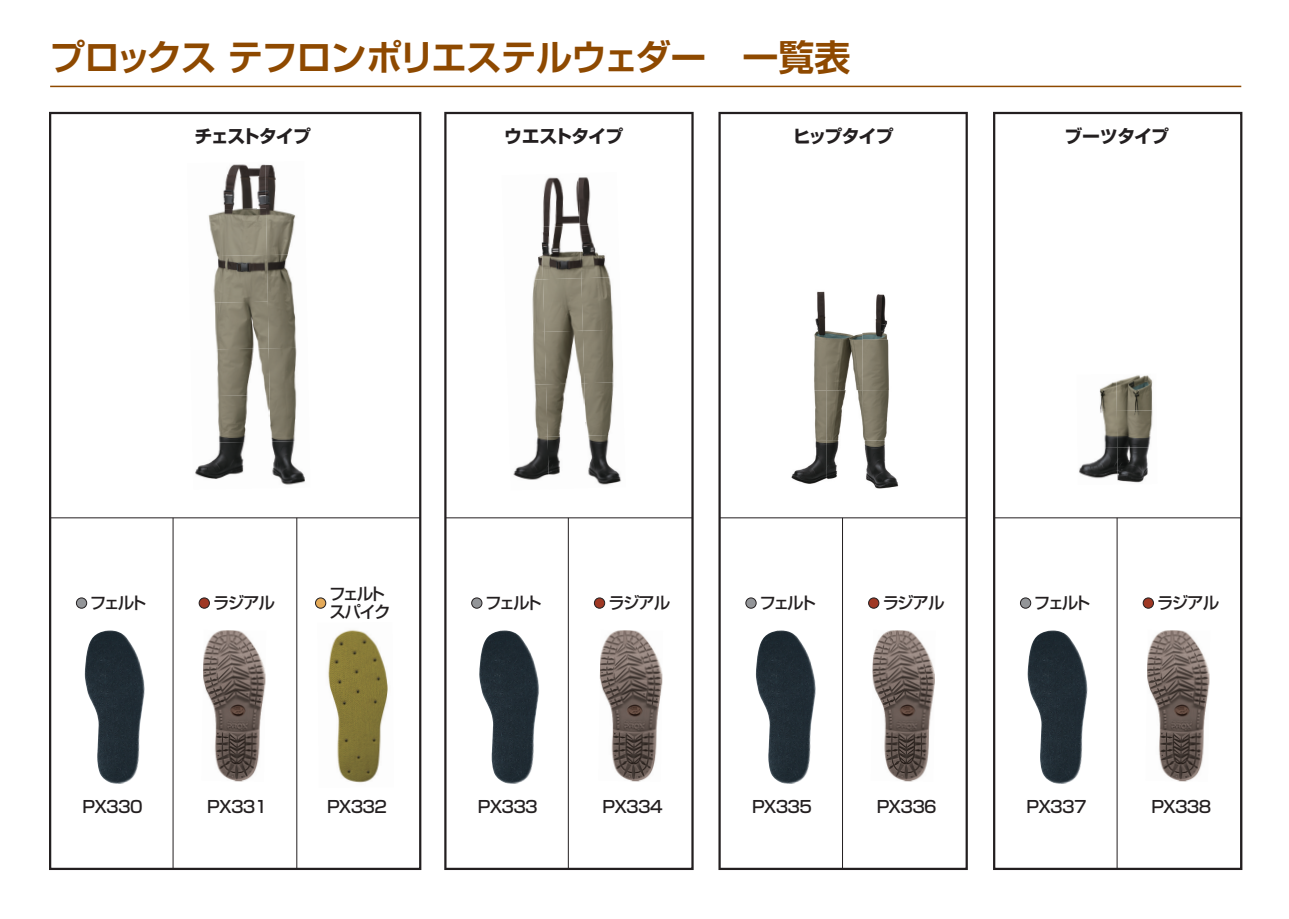
<style>
.page{position:relative;width:1289px;height:919px;background:#fff}
.page>*{position:absolute;margin:0;border:0;box-sizing:border-box;transform-origin:0 0}
.t1{font:700 36px "Shin Go Pro De";letter-spacing:-.04em;color:#8e4900}
.t2{font:700 18px "Shin Go Pro";letter-spacing:-.045em;color:#231f20}
.t3{font:700 18px "Shin Go Pro";letter-spacing:-.07em;color:#231f20}
.t4{font:500 16.5px "Shin Go Pro";letter-spacing:-.04em;color:#231f20}
.t5{font:500 16.5px/18px "Shin Go Pro";letter-spacing:-.13em;color:#231f20}
</style>
<div class="page">
<hr style="left:50px;top:86px;width:1191px;height:1px;background:#8e4900">
<div style="left:49px;top:112px;width:372px;height:757px;border:2px solid #231f20"></div>
<img style="left:328px;top:630px;width:60px;height:153px">
<img style="left:85px;top:630px;width:60px;height:154px">
<div style="left:76px;top:598px;width:11px;height:10px;background:#939598;border-radius:50%"></div>
<div style="left:76px;top:597px;width:11px;height:11px;border:1px solid #231f20;border-radius:50%"></div>
<div style="left:315px;top:598px;width:11px;height:10px;background:#e4aa59;border-radius:50%"></div>
<div style="left:315px;top:597px;width:11px;height:11px;border:1px solid #231f20;border-radius:50%"></div>
<div style="left:199px;top:598px;width:10px;height:10px;background:#9f3824;border-radius:50%"></div>
<div style="left:199px;top:597px;width:11px;height:11px;border:1px solid #231f20;border-radius:50%"></div>
<img style="left:203px;top:630px;width:63px;height:151px">
<hr style="left:50px;top:517px;width:370px;height:1px;background:#231f20">
<hr style="left:173px;top:518px;width:1px;height:350px;background:#231f20">
<hr style="left:296px;top:518px;width:1px;height:350px;background:#231f20">
<svg style="left:444px;top:112px;width:249px;height:757px"></svg>
<img style="left:479px;top:630px;width:60px;height:154px">
<div style="left:471px;top:598px;width:11px;height:10px;background:#939598;border-radius:50%"></div>
<div style="left:471px;top:597px;width:11px;height:11px;border:1px solid #231f20;border-radius:50%"></div>
<div style="left:594px;top:598px;width:10px;height:10px;background:#9f3824;border-radius:50%"></div>
<div style="left:594px;top:597px;width:11px;height:11px;border:1px solid #231f20;border-radius:50%"></div>
<img style="left:598px;top:630px;width:65px;height:151px">
<hr style="left:445px;top:517px;width:247px;height:1px;background:#231f20">
<hr style="left:568px;top:518px;width:1px;height:350px;background:#231f20">
<img style="left:223px;top:164px;width:42px;height:44px">
<img style="left:265px;top:164px;width:31px;height:90px">
<img style="left:208px;top:208px;width:60px;height:93px">
<img style="left:267px;top:254px;width:30px;height:187px">
<img style="left:214px;top:301px;width:55px;height:47px">
<img style="left:216px;top:348px;width:54px;height:93px">
<img style="left:195px;top:441px;width:110px;height:44px">
<img style="left:501px;top:173px;width:77px;height:55px">
<img style="left:578px;top:172px;width:40px;height:53px">
<img style="left:503px;top:227px;width:40px;height:106px">
<img style="left:541px;top:225px;width:38px;height:54px">
<img style="left:579px;top:224px;width:40px;height:54px">
<img style="left:543px;top:278px;width:38px;height:54px">
<img style="left:581px;top:277px;width:40px;height:52px">
<img style="left:506px;top:332px;width:40px;height:106px">
<img style="left:544px;top:329px;width:78px;height:55px">
<img style="left:546px;top:383px;width:38px;height:53px">
<img style="left:584px;top:382px;width:40px;height:52px">
<img style="left:509px;top:436px;width:40px;height:54px">
<img style="left:547px;top:434px;width:78px;height:55px">
<svg style="left:718px;top:112px;width:249px;height:757px"></svg>
<img style="left:756px;top:630px;width:60px;height:154px">
<div style="left:745px;top:598px;width:11px;height:10px;background:#939598;border-radius:50%"></div>
<div style="left:745px;top:597px;width:11px;height:11px;border:1px solid #231f20;border-radius:50%"></div>
<div style="left:868px;top:598px;width:10px;height:10px;background:#9f3824;border-radius:50%"></div>
<div style="left:868px;top:597px;width:11px;height:11px;border:1px solid #231f20;border-radius:50%"></div>
<img style="left:870px;top:630px;width:65px;height:151px">
<hr style="left:719px;top:517px;width:247px;height:1px;background:#231f20">
<hr style="left:842px;top:518px;width:1px;height:350px;background:#231f20">
<img style="left:789px;top:289px;width:110px;height:202px">
<div style="left:993px;top:112px;width:249px;height:757px;border:2px solid #231f20"></div>
<img style="left:1027px;top:630px;width:60px;height:154px">
<div style="left:1020px;top:598px;width:10px;height:10px;background:#939598;border-radius:50%"></div>
<div style="left:1020px;top:597px;width:10px;height:11px;border:1px solid #231f20;border-radius:50%"></div>
<div style="left:1143px;top:598px;width:10px;height:10px;background:#9f3824;border-radius:50%"></div>
<div style="left:1142px;top:597px;width:11px;height:11px;border:1px solid #231f20;border-radius:50%"></div>
<img style="left:1147px;top:630px;width:63px;height:151px">
<hr style="left:994px;top:517px;width:247px;height:1px;background:#231f20">
<hr style="left:1116px;top:518px;width:1px;height:350px;background:#231f20">
<hr style="left:1240px;top:518px;width:1px;height:350px;background:#231f20">
<img style="left:1079px;top:375px;width:74px;height:108px">
<h1 class="t1" style="left:49px;top:28px;width:802px">プロックス テフロンポリエステルウェダー　一覧表</h1>
<p class="t3" style="left:194px;top:122px;width:118px">チェストタイプ</p>
<p class="t2" style="left:504px;top:122px;width:121px">ウエストタイプ</p>
<p class="t2" style="left:793px;top:122px;width:102px">ヒップタイプ</p>
<p class="t2" style="left:1064px;top:122px;width:106px">ブーツタイプ</p>
<p class="t4" style="left:90px;top:588px;width:58px">フェルト</p>
<p class="t5" style="left:329px;top:583px;width:63px">フェルトスパイク</p>
<p class="t4" style="left:213px;top:588px;width:63px">ラジアル</p>
<p class="t4" style="left:83px;top:792px;width:61px">PX330</p>
<p class="t4" style="left:207px;top:792px;width:61px">PX331</p>
<p class="t4" style="left:327px;top:792px;width:61px">PX332</p>
<p class="t4" style="left:485px;top:588px;width:58px">フェルト</p>
<p class="t4" style="left:608px;top:588px;width:63px">ラジアル</p>
<p class="t4" style="left:478px;top:792px;width:61px">PX333</p>
<p class="t4" style="left:602px;top:792px;width:61px">PX334</p>
<p class="t4" style="left:759px;top:588px;width:58px">フェルト</p>
<p class="t4" style="left:882px;top:588px;width:63px">ラジアル</p>
<p class="t4" style="left:752px;top:792px;width:61px">PX335</p>
<p class="t4" style="left:876px;top:792px;width:61px">PX336</p>
<p class="t4" style="left:1033px;top:588px;width:58px">フェルト</p>
<p class="t4" style="left:1157px;top:588px;width:63px">ラジアル</p>
<p class="t4" style="left:1026px;top:792px;width:61px">PX337</p>
<p class="t4" style="left:1151px;top:792px;width:61px">PX338</p>
</div>
